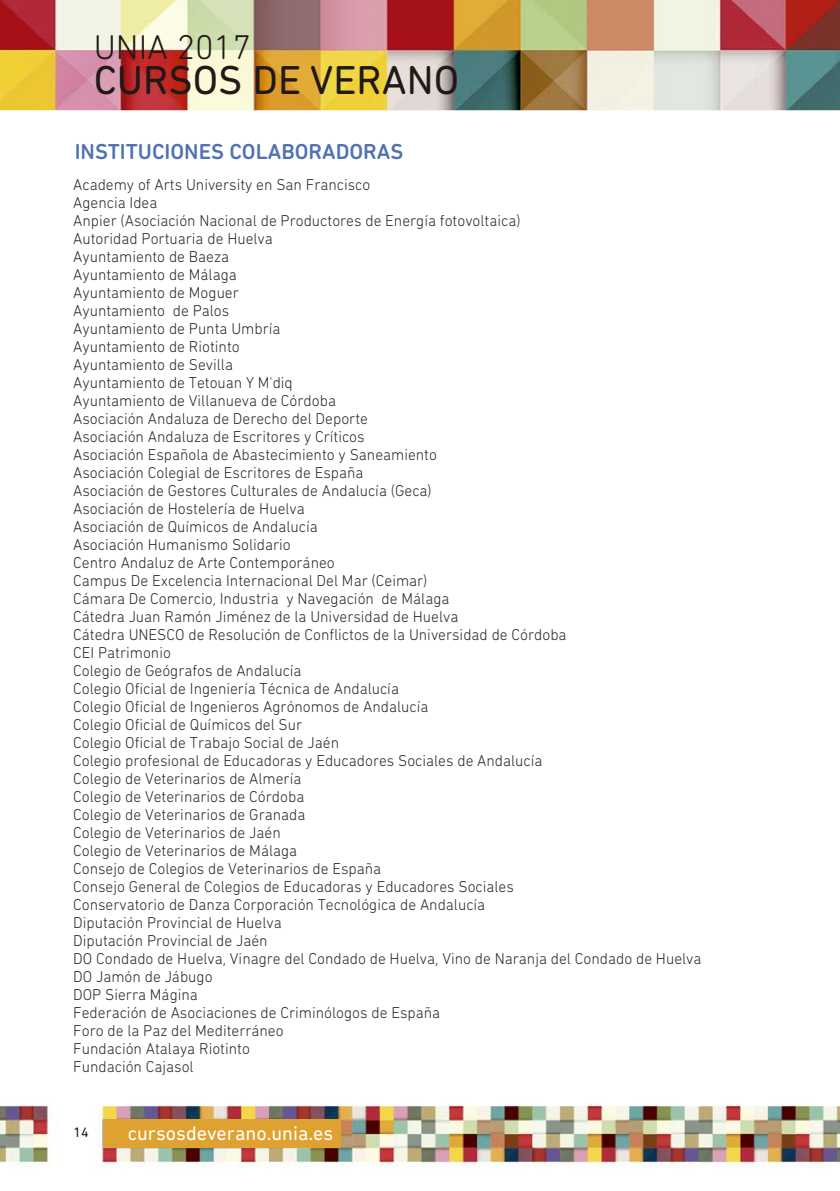
<style>
.page{position:relative;width:840px;height:1191px;background:#fff}
.page>*{position:absolute;margin:0;border:0;box-sizing:border-box;transform-origin:0 0}
.t1{font:41px "DIN Next Rounded LT Pro";color:#211915}
.t2{font:300 35px "DIN Next Rounded LT Pro";color:#211915}
.t3{font:500 22px "DIN Next Rounded LT Pro";color:#5072b1}
.t4{font:20px "DIN Next Rounded LT Pro";color:#fff}
.t5{font:300 16px/18px "DIN Next Rounded LT Pro";color:#2e2a25}
.t6{font:14px "DIN Next Rounded LT Pro";color:#211915}
</style>
<div class="page">
<img style="left:0;top:1105px;width:839px;height:63px">
<img style="left:0;top:0;width:839px;height:110px">
<div style="left:103px;top:1119px;width:237px;height:28px;background:#dfa230"></div>
<h2 class="t2" style="left:94px;top:27px;width:159px">UNIA 2017</h2>
<h1 class="t1" style="left:94px;top:56px;width:366px">CURSOS DE VERANO</h1>
<h3 class="t3" style="left:75px;top:139px;width:330px">INSTITUCIONES COLABORADORAS</h3>
<p class="t5" style="left:73px;top:175px;width:629px">Academy of Arts University en San Francisco<br>Agencia Idea<br>Anpier (Asociación Nacional de Productores de Energía fotovoltaica)<br>Autoridad Portuaria de Huelva<br>Ayuntamiento de Baeza<br>Ayuntamiento de Málaga<br>Ayuntamiento de Moguer<br>Ayuntamiento de Palos<br>Ayuntamiento de Punta Umbría<br>Ayuntamiento de Riotinto<br>Ayuntamiento de Sevilla<br>Ayuntamiento de Tetouan Y M'diq<br>Ayuntamiento de Villanueva de Córdoba<br>Asociación Andaluza de Derecho del Deporte<br>Asociación Andaluza de Escritores y Críticos<br>Asociación Española de Abastecimiento y Saneamiento<br>Asociación Colegial de Escritores de España<br>Asociación de Gestores Culturales de Andalucía (Geca)<br>Asociación de Hostelería de Huelva<br>Asociación de Químicos de Andalucía<br>Asociación Humanismo Solidario<br>Centro Andaluz de Arte Contemporáneo<br>Campus De Excelencia Internacional Del Mar (Ceimar)<br>Cámara De Comercio, Industria y Navegación de Málaga<br>Cátedra Juan Ramón Jiménez de la Universidad de Huelva<br>Cátedra UNESCO de Resolución de Conflictos de la Universidad de Córdoba<br>CEI Patrimonio<br>Colegio de Geógrafos de Andalucía<br>Colegio Oficial de Ingeniería Técnica de Andalucía<br>Colegio Oficial de Ingenieros Agrónomos de Andalucía<br>Colegio Oficial de Químicos del Sur<br>Colegio Oficial de Trabajo Social de Jaén<br>Colegio profesional de Educadoras y Educadores Sociales de Andalucía<br>Colegio de Veterinarios de Almería<br>Colegio de Veterinarios de Córdoba<br>Colegio de Veterinarios de Granada<br>Colegio de Veterinarios de Jaén<br>Colegio de Veterinarios de Málaga<br>Consejo de Colegios de Veterinarios de España<br>Consejo General de Colegios de Educadoras y Educadores Sociales<br>Conservatorio de Danza Corporación Tecnológica de Andalucía<br>Diputación Provincial de Huelva<br>Diputación Provincial de Jaén<br>DO Condado de Huelva, Vinagre del Condado de Huelva, Vino de Naranja del Condado de Huelva DO Jamón de Jábugo<br>DOP Sierra Mágina<br>Federación de Asociaciones de Criminólogos de España<br>Foro de la Paz del Mediterráneo<br>Fundación Atalaya Riotinto<br>Fundación Cajasol</p>
<p class="t6" style="left:73px;top:1124px;width:17px">14</p>
<p class="t4" style="left:127px;top:1121px;width:112px">www.unia. s</p>
<p class="t4" style="left:128px;top:1121px;width:207px">cursosdeverano.unia.es</p>
</div>
